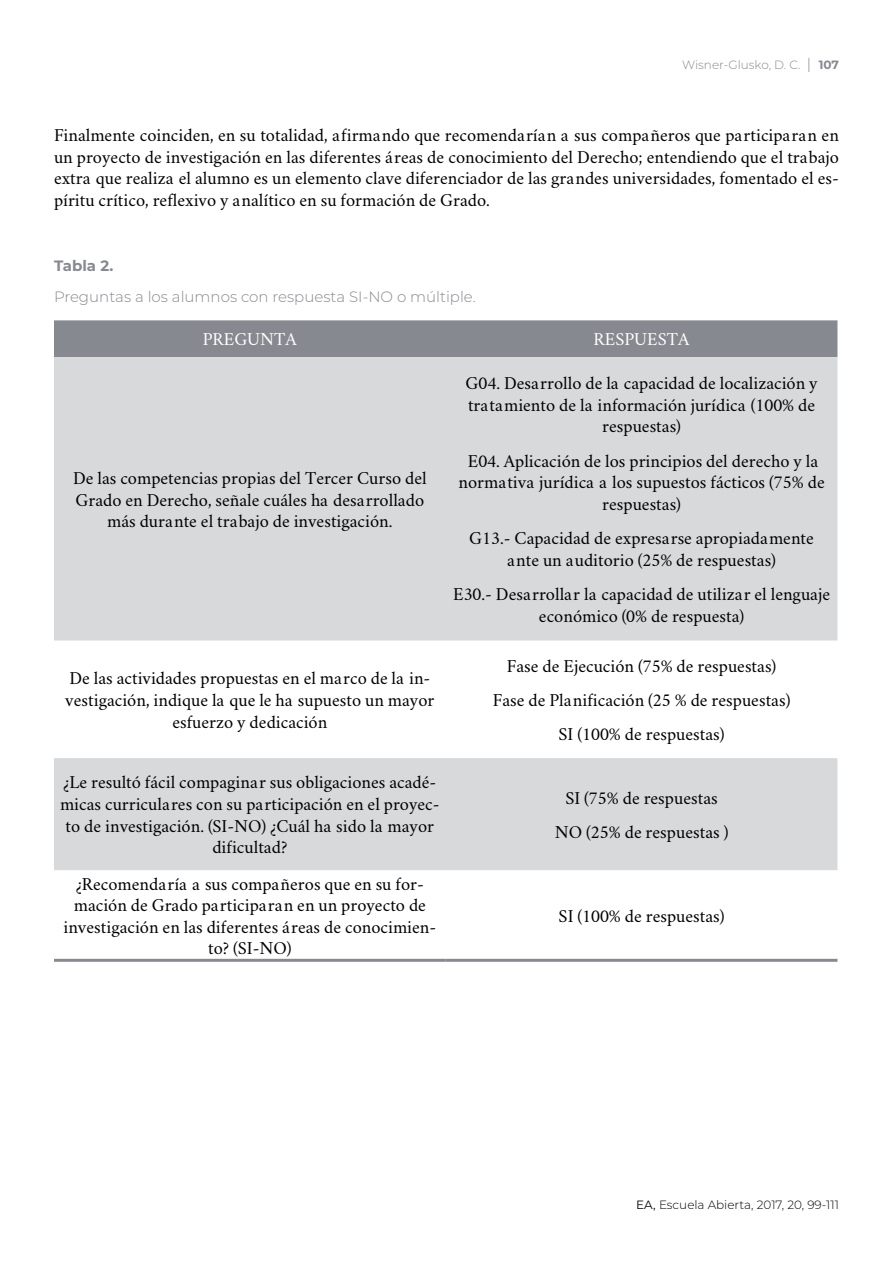
<style>
.page{position:relative;width:893px;height:1263px;background:#fff}
.page>*{position:absolute;margin:0;border:0;box-sizing:border-box;transform-origin:0 0}
.t1{font:18px/21.6px "Crimson";color:#000;text-align:center}
.t2{font:18px "Crimson";color:#fff}
.t3{font:300 15px "Montserrat";color:#878990}
.t4{font:700 15px "Montserrat";color:#878990}
.t5{font:300 12px "Montserrat";color:#000}
.t6{font:300 12px "Montserrat";color:#878990}
.s1{font-size:15px}
.s2{font-weight:700}
.s3{font-weight:400}
</style>
<div class="page">
<div style="left:54px;top:320px;width:783px;height:37px;background:#878990"></div>
<svg style="left:54px;top:357px;width:783px;height:513px;fill:#d8d9db"></svg>
<hr style="left:54px;top:959px;width:392px;height:3px;background:#878990">
<hr style="left:446px;top:959px;width:391px;height:3px;background:#878990">
<p class="t6" style="left:682px;top:56px;width:158px">Wisner-Glusko, D. C. <span class="s1">|</span> <span class="s2">107</span></p>
<p class="t1" style="left:54px;top:123px;width:787px;text-align:justify">Finalmente coinciden, en su totalidad, afirmando que recomendarían a sus compañeros que participaran en un proyecto de investigación en las diferentes áreas de conocimiento del Derecho; entendiendo que el trabajo extra que realiza el alumno es un elemento clave diferenciador de las grandes universidades, fomentado el es&shy;píritu crítico, reflexivo y analítico en su formación de Grado.</p>
<p class="t4" style="left:54px;top:255px;width:61px">Tabla 2.</p>
<p class="t3" style="left:54px;top:286px;width:423px">Preguntas a los alumnos con respuesta SI-NO o múltiple.</p>
<p class="t2" style="left:203px;top:327px;width:96px">PREGUNTA</p>
<p class="t2" style="left:594px;top:327px;width:97px">RESPUESTA</p>
<p class="t1" style="left:73px;top:466px;width:355px">De las competencias propias del Tercer Curso del<br>Grado en Derecho, señale cuáles ha desarrollado más durante el trabajo de investigación.</p>
<p class="t1" style="left:65px;top:666px;width:371px">De las actividades propuestas en el marco de la in&shy;vestigación, indique la que le ha supuesto un mayor esfuerzo y dedicación</p>
<p class="t1" style="left:60px;top:770px;width:381px">¿Le resultó fácil compaginar sus obligaciones acadé&shy;micas curriculares con su participación en el proyec&shy;to de investigación. (SI-NO) ¿Cuál ha sido la mayor dificultad?</p>
<p class="t1" style="left:64px;top:872px;width:374px">¿Recomendaría a sus compañeros que en su for&shy;mación de Grado participaran en un proyecto de investigación en las diferentes áreas de conocimien&shy;to? (SI-NO)</p>
<p class="t1" style="left:466px;top:371px;width:354px">G04. Desarrollo de la capacidad de localización y tratamiento de la información jurídica (100% de respuestas)</p>
<p class="t1" style="left:458px;top:449px;width:368px">E04. Aplicación de los principios del derecho y la normativa jurídica a los supuestos fácticos (75% de respuestas)</p>
<p class="t1" style="left:469px;top:526px;width:346px">G13.- Capacidad de expresarse apropiadamente ante un auditorio (25% de respuestas)</p>
<p class="t1" style="left:453px;top:582px;width:378px">E30.- Desarrollar la capacidad de utilizar el lenguaje económico (0% de respuesta)</p>
<p class="t1" style="left:493px;top:647px;width:299px;line-height:34.3px">Fase de Ejecución (75% de respuestas)<br>Fase de Planificación (25 % de respuestas)<br>SI (100% de respuestas)</p>
<p class="t1" style="left:555px;top:779px;width:175px;line-height:34.3px">SI (75% de respuestas<br>NO (25% de respuestas )</p>
<p class="t1" style="left:559px;top:904px;width:167px">SI (100% de respuestas)</p>
<p class="t5" style="left:636px;top:1196px;width:204px"><span class="s3">EA,</span> Escuela Abierta, 2017, 20, 99-111</p>
</div>
